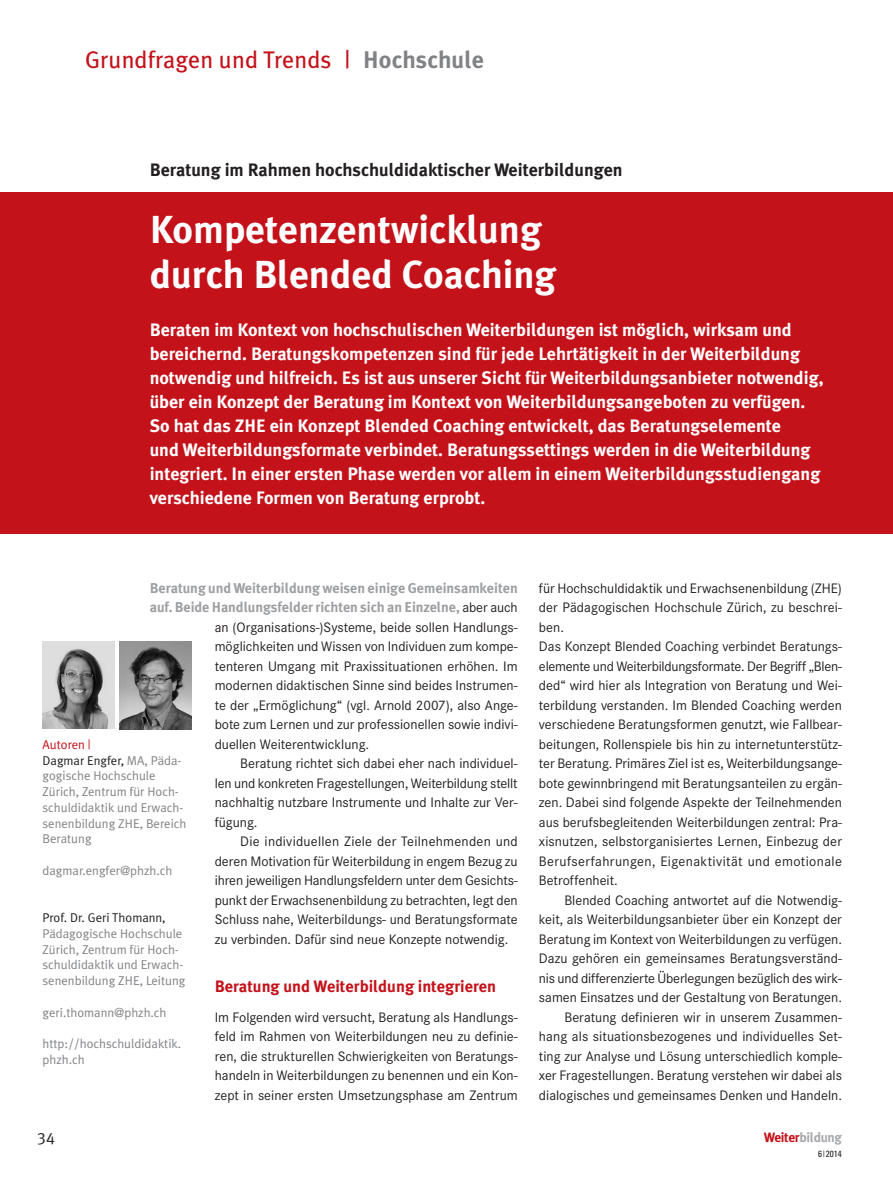
<style>
.page{position:relative;width:893px;height:1191px;background:#fff}
.page>*{position:absolute;margin:0;border:0;box-sizing:border-box;transform-origin:0 0}
.t1{font:700 39px/45px "Meta Plus";color:#fff}
.t2{font:24px "Meta Plus";letter-spacing:.005em;color:#c4121a}
.t3{font:700 18px/24px "Meta Plus";color:#fff}
.t4{font:700 18px "Meta Plus";color:#231f20}
.t5{font:700 16.5px "Meta Plus";color:#c4121a}
.t6{font:16.5px "Meta Plus Normal Caps";color:#231f20}
.t7{font:14.25px/19.5px "Corporate S";color:#231f20;text-align:justify}
.t8{font:700 14.25px/19.5px "Meta Plus";color:#9d9fa2}
.t9{font:700 13.5px "Meta Plus";letter-spacing:-.025em;color:#a8a9ad}
.t10{font:12.75px/15.8px "Meta Plus Normal";color:#808285}
.t11{font:12.75px "Meta Plus Normal";color:#231f20}
.t12{font:condensed 9px "Univers";color:#231f20}
.s1{font-weight:700;color:#808285}
.s2{font-family:"Corporate S";font-weight:400;color:#231f20}
.s3{color:#c4121a}
.s4{color:#231f20}
</style>
<div class="page">
<div style="left:0;top:193px;width:893px;height:341px;background:#c4121a"></div>
<img style="left:43px;top:642px;width:72px;height:87px">
<img style="left:119px;top:642px;width:72px;height:87px">
<h2 class="t2" style="left:85px;top:50px;width:401px">Grundfragen und Trends | <span class="s1">Hochschule</span></h2>
<p class="t4" style="left:150px;top:162px;width:474px">Beratung im Rahmen hochschuldidaktischer Weiterbildungen</p>
<h1 class="t1" style="left:150px;top:210px;width:408px">Kompetenzentwicklung durch Blended Coaching</h1>
<p class="t3" style="left:150px;top:319px;width:675px">Beraten im Kontext von hochschulischen Weiterbildungen ist möglich, wirksam und bereichernd. Beratungskompetenzen sind für jede Lehrtätigkeit in der Weiterbildung notwendig und hilfreich. Es ist aus unserer Sicht für Weiterbildungsanbieter notwendig, über ein Konzept der Beratung im Kontext von Weiterbildungsangeboten zu verfügen.<br>So hat das ZHE ein Konzept Blended Coaching entwickelt, das Beratungselemente<br>und Weiterbildungsformate verbindet. Beratungssettings werden in die Weiterbildung integriert. In einer ersten Phase werden vor allem in einem Weiterbildungsstudiengang verschiedene Formen von Beratung erprobt.</p>
<p class="t8" style="left:150px;top:579px;width:369px">Beratung und Weiterbildung weisen einige Gemeinsamkeiten auf. Beide Handlungsfelder richten sich an Einzelne, <span class="s2">aber auch</span></p>
<p class="t7" style="left:215px;top:618px;width:304px">an (Organisations-)Systeme, beide sollen Handlungs&shy;möglichkeiten und Wissen von Individuen zum kompe&shy;tenteren Umgang mit Praxissituationen erhöhen. Im modernen didaktischen Sinne sind beides Instrumen&shy;te der „Ermöglichung“ (vgl. Arnold 2007), also Ange&shy;bote zum Lernen und zur professionellen sowie indivi&shy;duellen Weiterentwicklung.</p>
<p class="t7" style="left:215px;top:755px;width:304px;text-indent:26px">Beratung richtet sich dabei eher nach individuel&shy;len und konkreten Fragestellungen, Weiterbildung stellt nachhaltig nutzbare Instrumente und Inhalte zur Ver&shy;fügung.</p>
<p class="t7" style="left:215px;top:833px;width:304px;text-indent:26px">Die individuellen Ziele der Teilnehmenden und deren Motivation für Weiterbildung in engem Bezug zu ihren jeweiligen Handlungsfeldern unter dem Gesichts&shy;punkt der Erwachsenenbildung zu betrachten, legt den Schluss nahe, Weiterbildungs- und Beratungsformate zu verbinden. Dafür sind neue Konzepte notwendig.</p>
<p class="t5" style="left:215px;top:979px;width:283px">Beratung und Weiterbildung integrieren</p>
<p class="t7" style="left:215px;top:1008px;width:304px">Im Folgenden wird versucht, Beratung als Handlungs&shy;feld im Rahmen von Weiterbildungen neu zu definie&shy;ren, die strukturellen Schwierigkeiten von Beratungs&shy;handeln in Weiterbildungen zu benennen und ein Kon&shy;zept in seiner ersten Umsetzungsphase am Zentrum</p>
<p class="t10" style="left:43px;top:737px;width:145px"><span class="s3">Autoren |<br></span><span class="s4">Dagmar Engfer,</span> MA, Päda&shy;gogische Hochschule<br>Zürich, Zentrum für Hoch&shy;schuldidaktik und Erwach&shy;senenbildung ZHE, Bereich<br>Beratung</p>
<p class="t10" style="left:43px;top:863px;width:131px">dagmar.engfer@phzh.ch</p>
<p class="t11" style="left:43px;top:912px;width:125px">Prof. Dr. Geri Thomann,</p>
<p class="t10" style="left:43px;top:926px;width:144px">Pädagogische Hochschule<br>Zürich, Zentrum für Hoch&shy;schuldidaktik und Erwach&shy;senenbildung ZHE, Leitung</p>
<p class="t10" style="left:43px;top:1005px;width:125px">geri.thomann@phzh.ch</p>
<p class="t10" style="left:43px;top:1036px;width:140px">http://hochschuldidaktik. phzh.ch</p>
<p class="t6" style="left:37px;top:1129px;width:19px">34</p>
<p class="t7" style="left:539px;top:579px;width:305px;text-align:left">für Hochschuldidaktik und Erwachsenenbildung (ZHE) der Pädagogischen Hochschule Zürich, zu beschrei&shy;ben.<br>Das Konzept Blended Coaching verbindet Beratungs&shy;elemente und Weiterbildungsformate. Der Begriff „Blen&shy;ded“ wird hier als Integration von Beratung und Wei&shy;terbildung verstanden. Im Blended Coaching werden verschiedene Beratungsformen genutzt, wie Fallbear&shy;beitungen, Rollenspiele bis hin zu internetunterstütz&shy;ter Beratung. Primäres Ziel ist es, Weiterbildungsange&shy;bote gewinnbringend mit Beratungsanteilen zu ergän&shy;zen. Dabei sind folgende Aspekte der Teilnehmenden aus berufsbegleitenden Weiterbildungen zentral: Pra&shy;xisnutzen, selbstorganisiertes Lernen, Einbezug der Berufserfahrungen, Eigenaktivität und emotionale Betroffenheit.</p>
<p class="t7" style="left:539px;top:891px;width:304px;text-align:right">Blended Coaching antwortet auf die Notwendig&shy;keit, als Weiterbildungsanbieter über ein Konzept der Beratung im Kontext von Weiterbildungen zu verfügen.<br>Dazu gehören ein gemeinsames Beratungsverständ&shy;nis und differenzierte Überlegungen bezüglich des wirk&shy;samen Einsatzes und der Gestaltung von Beratungen.<br>Beratung definieren wir in unserem Zusammen&shy;hang als situationsbezogenes und individuelles Set&shy;ting zur Analyse und Lösung unterschiedlich komple&shy;xer Fragestellungen. Beratung verstehen wir dabei als dialogisches und gemeinsames Denken und Handeln.</p>
<p class="t9" style="left:764px;top:1132px;width:80px"><span class="s3">Weiter</span>bildung</p>
<p class="t12" style="left:818px;top:1150px;width:25px">6|2014</p>
</div>
